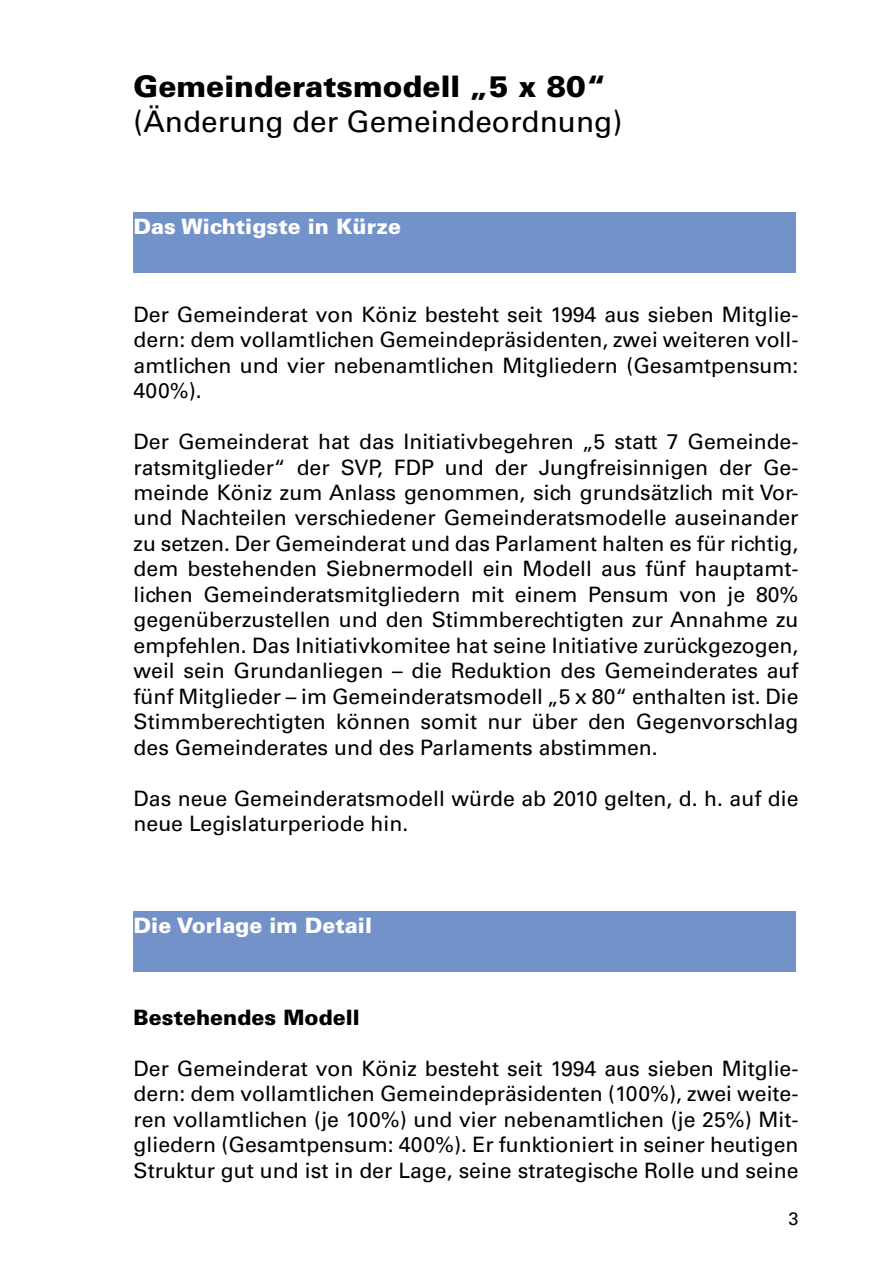
<style>
.page{position:relative;width:893px;height:1263px;background:#fff}
.page>*{position:absolute;margin:0;border:0;box-sizing:border-box;transform-origin:0 0}
.t1{font:29.7px "Univers LT";color:#000}
.t2{font:900 29.7px "Univers LT";color:#000}
.t3{font:21.15px/25.5px "Univers LT";color:#000;text-align:justify}
.t4{font:900 21.15px "Univers LT";color:#fff}
.t5{font:900 21.15px "Univers LT";color:#000}
.t6{font:18px "Univers LT";color:#000}
</style>
<div class="page">
<div style="left:134px;top:213px;width:662px;height:60px;background:#7292c9"></div>
<div style="left:134px;top:912px;width:662px;height:60px;background:#7292c9"></div>
<h1 class="t2" style="left:134px;top:68px;width:474px">Gemeinderatsmodell „5 x 80“</h1>
<h1 class="t1" style="left:134px;top:106px;width:490px">(Änderung der Gemeindeordnung)</h1>
<p class="t4" style="left:134px;top:214px;width:269px">Das Wichtigste in Kürze</p>
<p class="t3" style="left:134px;top:302px;width:666px">Der Gemeinderat von Köniz besteht seit 1994 aus sieben Mitglie&shy;dern: dem vollamtlichen Gemeindepräsidenten, zwei weiteren voll&shy;amtlichen und vier nebenamtlichen Mitgliedern (Gesamtpensum:<br>400%).</p>
<p class="t3" style="left:134px;top:429px;width:666px">Der Gemeinderat hat das Initiativbegehren „5 statt 7 Gemeinde&shy;ratsmitglieder“ der SVP, FDP und der Jungfreisinnigen der Ge&shy;meinde Köniz zum Anlass genommen, sich grundsätzlich mit Vor&shy;und Nachteilen verschiedener Gemeinderatsmodelle auseinander zu setzen. Der Gemeinderat und das Parlament halten es für richtig, dem bestehenden Siebnermodell ein Modell aus fünf hauptamt&shy;lichen Gemeinderatsmitgliedern mit einem Pensum von je 80% gegenüberzustellen und den Stimmberechtigten zur Annahme zu empfehlen. Das Initiativkomitee hat seine Initiative zurückgezogen, weil sein Grundanliegen – die Reduktion des Gemeinderates auf fünf Mitglieder – im Gemeinderatsmodell „5 x 80“ enthalten ist. Die Stimmberechtigten können somit nur über den Gegenvorschlag des Gemeinderates und des Parlaments abstimmen.</p>
<p class="t3" style="left:134px;top:785px;width:666px">Das neue Gemeinderatsmodell würde ab 2010 gelten, d. h. auf die neue Legislaturperiode hin.</p>
<p class="t4" style="left:134px;top:913px;width:240px">Die Vorlage im Detail</p>
<p class="t5" style="left:134px;top:1005px;width:228px">Bestehendes Modell</p>
<p class="t3" style="left:134px;top:1056px;width:666px">Der Gemeinderat von Köniz besteht seit 1994 aus sieben Mitglie&shy;dern: dem vollamtlichen Gemeindepräsidenten (100%), zwei weite&shy;ren vollamtlichen (je 100%) und vier nebenamtlichen (je 25%) Mit&shy;gliedern (Gesamtpensum: 400%). Er funktioniert in seiner heutigen Struktur gut und ist in der Lage, seine strategische Rolle und seine</p>
<p class="t6" style="left:788px;top:1209px;width:12px">3</p>
</div>
